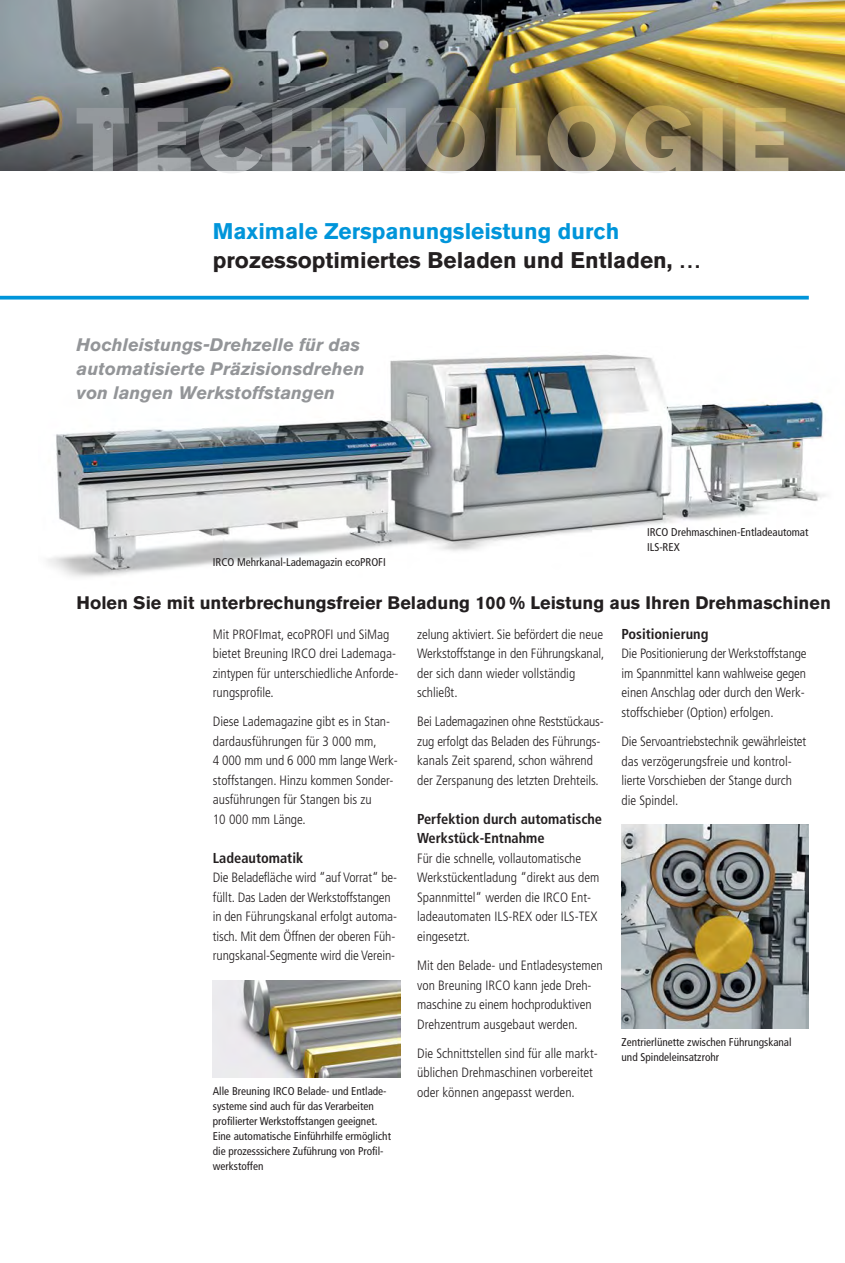
<style>
.page{position:relative;width:845px;height:1263px;background:#fff}
.page>*{position:absolute;margin:0;border:0;box-sizing:border-box;transform-origin:0 0}
.t1{font:700 22.5px "Akzidenz Grotesk BQ";color:#231f20}
.t2{font:700 22.5px "Akzidenz Grotesk BQ";color:#0095da}
.t3{font:italic 700 18px/24px "Akzidenz Grotesk BQ";color:#939598}
.t4{font:700 18px "Akzidenz Grotesk BQ";color:#231f20}
.t5{font:700 condensed 14.4px/19.5px "Frutiger";color:#231f20}
.t6{font:300 condensed 13.5px/19.5px "Frutiger";color:#231f20}
.t7{font:condensed 11.25px/15px "Frutiger";color:#231f20}
</style>
<div class="page">
<img style="left:47px;top:354px;width:779px;height:223px">
<img style="left:213px;top:980px;width:187px;height:98px">
<img style="left:0;top:0;width:844px;height:83px">
<img style="left:621px;top:824px;width:187px;height:205px">
<svg style="left:0;top:296px;width:808px;height:4px;background:#1ca0de"></svg>
<img style="left:0;top:83px;width:844px;height:88px">
<hr style="left:76px;top:171px;width:711px;height:2px;background:#eeeff0">
<img style="left:76px;top:105px;width:711px;height:66px">
<h1 class="t2" style="left:213px;top:223px;width:408px">Maximale Zerspanungsleistung durch</h1>
<h1 class="t1" style="left:213px;top:252px;width:490px">prozessoptimiertes Beladen und Entladen, …</h1>
<h2 class="t3" style="left:77px;top:335px;width:289px">Hochleistungs-Drehzelle für das automatisierte Präzisionsdrehen von langen Werkstoffstangen</h2>
<p class="t7" style="left:213px;top:556px;width:174px">IRCO Mehrkanal-Lademagazin ecoPROFI</p>
<p class="t7" style="left:646px;top:526px;width:163px">IRCO Drehmaschinen-Entladeautomat<br>ILS-REX</p>
<h2 class="t4" style="left:77px;top:597px;width:755px">Holen Sie mit unterbrechungsfreier Beladung 100 % Leistung aus Ihren Drehmaschinen</h2>
<p class="t6" style="left:213px;top:625px;width:187px">Mit PROFImat, ecoPROFI und SiMag bietet Breuning IRCO drei Lade ma ga - zi ntypen für unterschiedliche An forde&shy;rungs profile.</p>
<p class="t6" style="left:213px;top:713px;width:186px">Diese Lademagazine gibt es in Stan&shy;dardausführungen für 3 000 mm,<br>4 000 mm und 6 000 mm lange Werk&shy;stoffstangen. Hinzu kommen Sonder&shy;ausführungen für Stangen bis zu<br>10 000 mm Länge.</p>
<p class="t5" style="left:213px;top:849px;width:92px">Ladeautomatik</p>
<p class="t6" style="left:213px;top:869px;width:186px">Die Beladefläche wird “auf Vorrat“ be&shy;füllt. Das Laden der Werkstoffstangen in den Führungs kanal erfolgt automa&shy;tisch. Mit dem Öffnen der oberen Füh&shy;rungskanal-Segmente wird die Verein-</p>
<p class="t5" style="left:621px;top:625px;width:88px">Positionierung</p>
<p class="t6" style="left:621px;top:645px;width:186px">Die Positionierung der Werkstoffstange im Spannmittel kann wahlweise gegen einen Anschlag oder durch den Werk - stoffschieber (Option) erfolgen.</p>
<p class="t6" style="left:621px;top:733px;width:186px">Die Servoantriebstechnik gewährleistet das verzögerungsfreie und kontrol&shy;lierte Vorschieben der Stange durch die Spindel.</p>
<p class="t6" style="left:417px;top:625px;width:189px">zelung aktiviert. Sie befördert die neue<br>Werkstoffstange in den Führungskanal, der sich dann wieder vollständig schließt.</p>
<p class="t6" style="left:417px;top:713px;width:188px">Bei Lademagazinen ohne Reststückaus&shy;zug erfolgt das Beladen des Führungs&shy;kanals Zeit sparend, schon während der Zerspanung des letzten Drehteils.</p>
<p class="t5" style="left:417px;top:810px;width:186px">Perfektion durch automatische<br>Werkstück-Ent nahme</p>
<p class="t6" style="left:417px;top:849px;width:184px">Für die schnelle, vollautomatische<br>Werkstückentladung “direkt aus dem<br>Spannmittel“ werden die IRCO Ent - lade automaten ILS-REX oder ILS-TEX eingesetzt.</p>
<p class="t6" style="left:417px;top:957px;width:187px">Mit den Belade- und Entladesystemen von Breuning IRCO kann jede Dreh&shy;maschine zu einem hochproduktiven Drehzentrum ausgebaut werden.</p>
<p class="t6" style="left:417px;top:1044px;width:182px">Die Schnittstellen sind für alle markt&shy;üblichen Dreh ma schi nen vorbereitet oder können angepasst werden.</p>
<p class="t7" style="left:621px;top:1036px;width:171px">Zentrierlünette zwischen Führungskanal und Spindeleinsatzrohr</p>
<p class="t7" style="left:213px;top:1085px;width:179px">Alle Breuning IRCO Belade- und Entlade&shy;systeme sind auch für das Verarbeiten profilierter Werkstoffstangen geeignet.<br>Eine automatische Einführhilfe ermöglicht die prozesssichere Zuführung von Profil&shy;werkstoffen</p>
</div>
